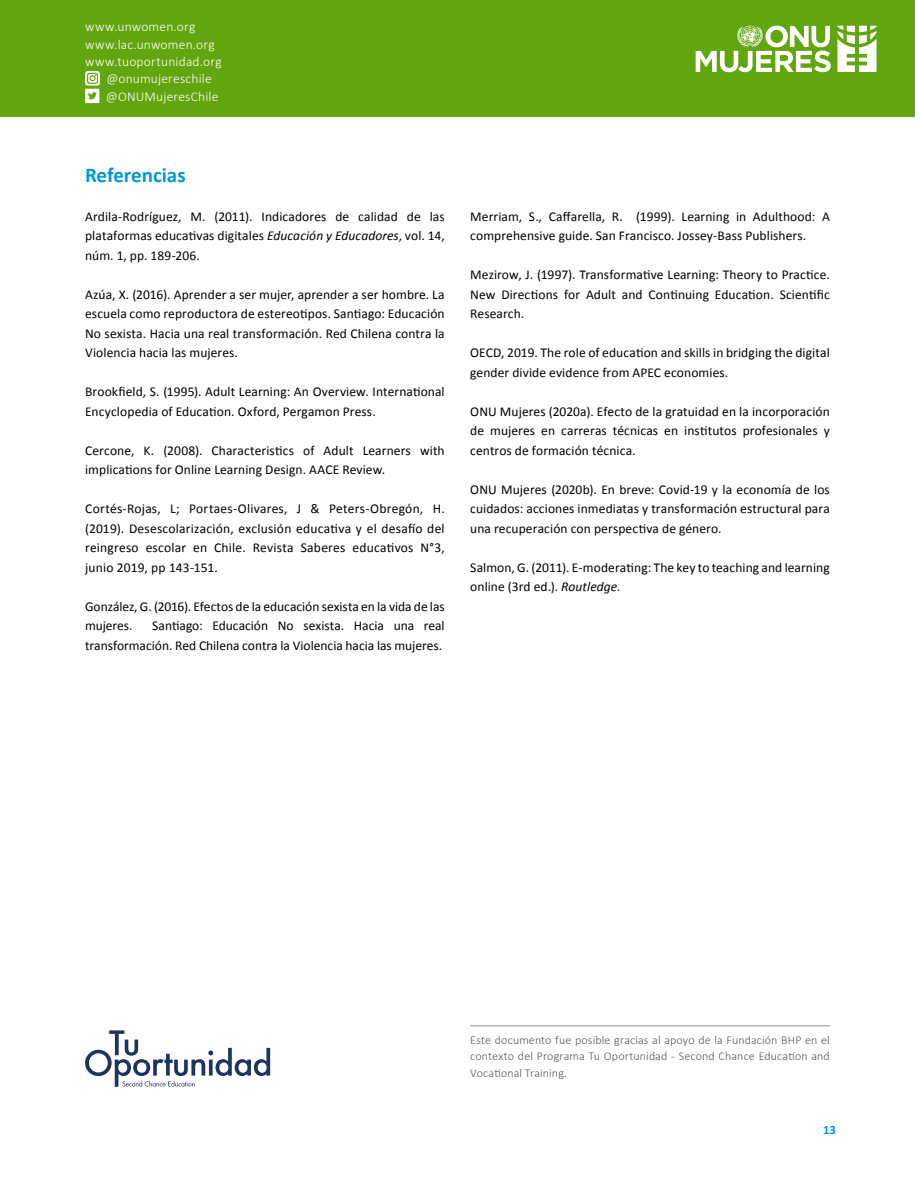
<style>
.page{position:relative;width:915px;height:1191px;background:#fff}
.page>*{position:absolute;margin:0;border:0;box-sizing:border-box;transform-origin:0 0}
.t1{font:700 21px "Calibri";color:#0098d8}
.t2{font:13.5px/19.5px "Calibri";letter-spacing:.005em;color:#000;text-align:justify}
.t3{font:300 13.5px "Calibri";letter-spacing:.015em;color:#fff}
.t4{font:700 12.75px "Calibri";color:#0098d8}
.t5{font:300 12px/16.5px "Calibri";letter-spacing:.01em;color:#575756;text-align:justify}
.s1{font-style:italic}
</style>
<div class="page">
<div style="left:0;top:0;width:914px;height:116px;background:#61a60e"></div>
<svg style="left:85px;top:71px;width:15px;height:32px"></svg>
<svg style="left:695px;top:25px;width:135px;height:47px"></svg>
<svg style="left:837px;top:26px;width:39px;height:46px"></svg>
<hr style="left:470px;top:1025px;width:359px;height:1px;background:#9d9d9c">
<svg style="left:85px;top:1030px;width:185px;height:56px"></svg>
<p class="t3" style="left:85px;top:18px;width:112px">www.unwomen.org</p>
<p class="t3" style="left:85px;top:36px;width:131px">www.lac.unwomen.org</p>
<p class="t3" style="left:85px;top:53px;width:138px">www.tuoportunidad.org</p>
<p class="t3" style="left:106px;top:71px;width:107px">@onumujereschile</p>
<p class="t3" style="left:106px;top:88px;width:114px">@ONUMujeresChile</p>
<h1 class="t1" style="left:85px;top:161px;width:102px">Referencias</h1>
<p class="t2" style="left:85px;top:206px;width:361px">Ardila-Rodríguez, M. (2011). Indicadores de calidad de las plataformas educativas digitales <span class="s1">Educación y Educadores</span>, vol. 14, núm. 1, pp. 189-206.</p>
<p class="t2" style="left:85px;top:284px;width:361px">Azúa, X. (2016). Aprender a ser mujer, aprender a ser hombre. La escuela como reproductora de estereotipos. Santiago: Educación No sexista. Hacia una real transformación. Red Chilena contra la Violencia hacia las mujeres.</p>
<p class="t2" style="left:85px;top:382px;width:361px">Brookfield, S. (1995). Adult Learning: An Overview. International<br>Encyclopedia of Education. Oxford, Pergamon Press.</p>
<p class="t2" style="left:85px;top:440px;width:361px">Cercone, K. (2008). Characteristics of Adult Learners with implications for Online Learning Design. AACE Review.</p>
<p class="t2" style="left:85px;top:499px;width:361px">Cortés-Rojas, L; Portaes-Olivares, J &amp; Peters-Obregón, H. (2019). Desescolarización, exclusión educativa y el desafío del reingreso escolar en Chile. Revista Saberes educativos N°3, junio 2019, pp 143-151.</p>
<p class="t2" style="left:85px;top:596px;width:361px">González, G. (2016). Efectos de la educación sexista en la vida de las mujeres.</p>
<p class="t2" style="left:85px;top:616px;width:361px;text-align:right">Santiago: Educación No sexista. Hacia una real transformación. Red Chilena contra la Violencia hacia las mujeres.</p>
<p class="t2" style="left:470px;top:206px;width:361px">Merriam, S., Caffarella, R. (1999). Learning in Adulthood: A comprehensive guide. San Francisco. Jossey-Bass Publishers.</p>
<p class="t2" style="left:470px;top:265px;width:361px">Mezirow, J. (1997). Transformative Learning: Theory to Practice.<br>New Directions for Adult and Continuing Education. Scientific Research.</p>
<p class="t2" style="left:470px;top:343px;width:361px">OECD, 2019. The role of education and skills in bridging the digital gender divide evidence from APEC economies.</p>
<p class="t2" style="left:470px;top:401px;width:361px">ONU Mujeres (2020a). Efecto de la gratuidad en la incorporación de mujeres en carreras técnicas en institutos profesionales y centros de formación técnica.</p>
<p class="t2" style="left:470px;top:479px;width:361px">ONU Mujeres (2020b). En breve: Covid-19 y la economía de los cuidados: acciones inmediatas y transformación estructural para una recuperación con perspectiva de género.</p>
<p class="t2" style="left:470px;top:557px;width:361px">Salmon, G. (2011). E-moderating: The key to teaching and learning online (3rd ed.). <span class="s1">Routledge</span>.</p>
<p class="t5" style="left:470px;top:1031px;width:361px">Este documento fue posible gracias al apoyo de la Fundación BHP en el contexto del Programa Tu Oportunidad - Second Chance Education and Vocational Training.</p>
<p class="t4" style="left:822px;top:1121px;width:14px">13</p>
</div>
